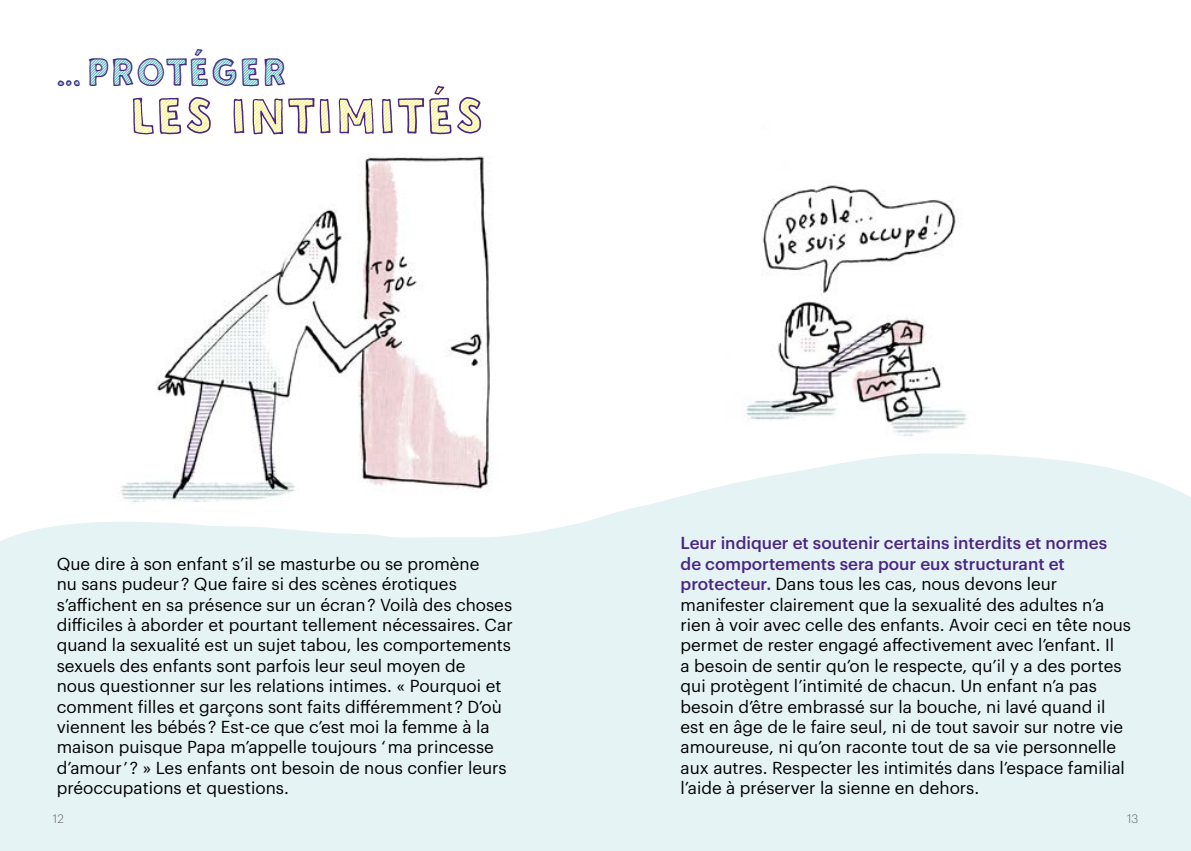
<style>
.page{position:relative;width:1191px;height:851px;background:#fff}
.page>*{position:absolute;margin:0;border:0;box-sizing:border-box;transform-origin:0 0}
.t1{font:52px "SD Sans One";color:#4a2683}
.t2{font:40px "SD Sans One";color:#4a2683}
.t3{font:17px/20.4px "Graphik";color:#000}
.t4{font:300 12px "Graphik";color:#646363}
.s1{font-weight:500;color:#4a2683}
</style>
<div class="page">
<div style="left:0;top:463px;width:1191px;height:387px;background:#e6f3f5"></div>
<img style="left:108px;top:156px;width:392px;height:397px">
<img style="left:725px;top:185px;width:355px;height:314px">
<h2 class="t2" style="left:57px;top:46px;width:232px">…PROTÉGER</h2>
<h1 class="t1" style="left:129px;top:82px;width:357px">LES INTIMITÉS</h1>
<p class="t3" style="left:57px;top:552px;width:457px">Que dire à son enfant s’il se masturbe ou se promène<br>nu sans pudeur ? Que faire si des scènes érotiques s’affichent en sa présence sur un écran ? Voilà des choses difficiles à aborder et pourtant tellement nécessaires. Car quand la sexualité est un sujet tabou, les comportements sexuels des enfants sont parfois leur seul moyen de<br>nous questionner sur les relations intimes. « Pourquoi et comment filles et garçons sont faits différemment ? D’où viennent les bébés ? Est-ce que c’est moi la femme à la maison puisque Papa m’appelle toujours ‘ ma princesse d’amour ’ ? » Les enfants ont besoin de nous confier leurs préoccupations et questions.</p>
<p class="t3" style="left:680px;top:531px;width:452px"><span class="s1">Leur indiquer et soutenir certains interdits et normes de comportements sera pour eux structurant et protecteur.</span> Dans tous les cas, nous devons leur manifester clairement que la sexualité des adultes n’a rien à voir avec celle des enfants. Avoir ceci en tête nous permet de rester engagé affectivement avec l’enfant. Il<br>a besoin de sentir qu’on le respecte, qu’il y a des portes qui protègent l’intimité de chacun. Un enfant n’a pas besoin d’être embrassé sur la bouche, ni lavé quand il est en âge de le faire seul, ni de tout savoir sur notre vie amoureuse, ni qu’on raconte tout de sa vie personnelle aux autres. Respecter les intimités dans l’espace familial l’aide à préserver la sienne en dehors.</p>
<p class="t4" style="left:53px;top:810px;width:12px">12</p>
<p class="t4" style="left:1127px;top:810px;width:13px">13</p>
</div>
